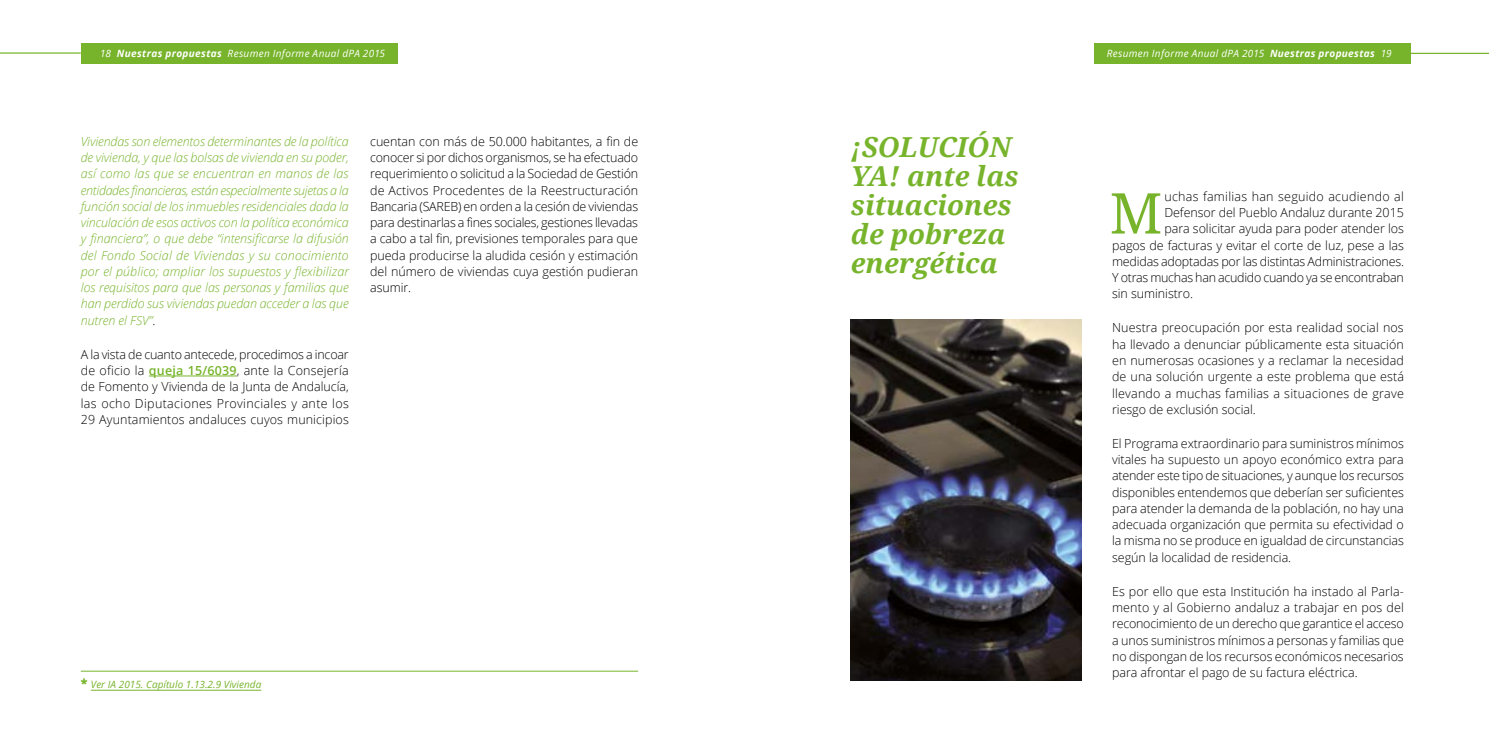
<style>
.page{position:relative;width:1489px;height:745px;background:#fff}
.page>*{position:absolute;margin:0;border:0;box-sizing:border-box;transform-origin:0 0}
.t1{font:56.25px "Droid Serif";color:#77b42b}
.t2{font:italic 700 27.5px/28.8px "Droid Serif";color:#77b42b}
.t3{font:300 12.5px/16.2px "Open Sans";letter-spacing:-.005em;color:#000;text-align:justify}
.t4{font:italic 300 12.5px/16.2px "Open Sans";letter-spacing:-.005em;color:#77b42b;text-align:justify}
.t5{font:300 12.5px "Open Sans";letter-spacing:-.025em;color:#000}
.t6{font:300 12.5px "Open Sans";letter-spacing:.02em;color:#000}
.t7{font:italic 10px "Open Sans";letter-spacing:.03em;color:#fff}
.t8{font:italic 10px "Open Sans";color:#77b42b}
.s1{font-weight:700}
.s2{font-style:normal;color:#000}
.s3{font-weight:600;color:#77b42b}
.s4{font-weight:800;font-style:normal;font-size:12.5px}
</style>
<div class="page">
<hr style="left:1403px;top:53px;width:85px;height:1px;background:#77b42b">
<hr style="left:0;top:52px;width:81px;height:2px;background:#77b42b">
<div style="left:1094px;top:43px;width:316px;height:21px;background:#77b42b"></div>
<div style="left:81px;top:43px;width:316px;height:21px;background:#77b42b"></div>
<hr style="left:149px;top:375px;width:88px;height:1px;background:#77b42b">
<img style="left:850px;top:319px;width:231px;height:360px">
<hr style="left:91px;top:689px;width:170px;height:1px;background:#77b42b">
<hr style="left:81px;top:670px;width:557px;height:1px;background:#77b42b">
<p class="t7" style="left:100px;top:46px;width:286px">18 <span class="s1">Nuestras propuestas</span> Resumen Informe Anual dPA 2015</p>
<p class="t7" style="left:1106px;top:46px;width:286px">Resumen Informe Anual dPA 2015 <span class="s1">Nuestras propuestas</span> 19</p>
<p class="t4" style="left:81px;top:133px;width:269px">Viviendas son elementos determinantes de la política de vivienda, y que las bolsas de vivienda en su poder, así como las que se encuentran en manos de las entidades financieras, están especialmente sujetas a la función social de los inmuebles residenciales dada la vinculación de esos activos con la política económica y financiera”, o que debe “intensificarse la difusión del Fondo Social de Viviendas y su conocimiento por el público; ampliar los supuestos y flexibilizar los requisitos para que las personas y familias que han perdido sus viviendas puedan acceder a las que nutren el FSV”<span class="s2">.</span></p>
<p class="t3" style="left:81px;top:345px;width:269px">A la vista de cuanto antecede, procedimos a incoar de oficio la <span class="s3">queja 15/6039</span>, ante la Consejería de Fomento y Vivienda de la Junta de Andalucía, las ocho Diputaciones Provinciales y ante los 29 Ayuntamientos andaluces cuyos municipios</p>
<p class="t3" style="left:370px;top:133px;width:270px">cuentan con más de 50.000 habitantes, a fin de conocer si por dichos organismos, se ha efectuado requerimiento o solicitud a la Sociedad de Gestión de Activos Procedentes de la Reestructuración Bancaria (SAREB) en orden a la cesión de viviendas para destinarlas a fines sociales, gestiones llevadas a cabo a tal fin, previsiones temporales para que pueda producirse la aludida cesión y estimación del número de viviendas cuya gestión pudieran asumir.</p>
<h2 class="t2" style="left:850px;top:133px;width:169px">¡SOLUCIÓN<br>YA! ante las situaciones de pobreza energética</h2>
<p class="t8" style="left:81px;top:676px;width:182px"><span class="s4">*</span> Ver IA 2015. Capítulo 1.13.2.9 Vivienda</p>
<p class="t6" style="left:1164px;top:188px;width:241px">uchas familias han seguido acudiendo al</p>
<p class="t3" style="left:1164px;top:204px;width:241px">Defensor del Pueblo Andaluz durante 2015</p>
<p class="t3" style="left:1164px;top:220px;width:241px">para solicitar ayuda para poder atender los</p>
<p class="t3" style="left:1112px;top:236px;width:293px">pagos de facturas y evitar el corte de luz, pese a las</p>
<p class="t3" style="left:1112px;top:253px;width:293px">medidas adoptadas por las distintas Administraciones.</p>
<p class="t5" style="left:1112px;top:269px;width:293px">Y otras muchas han acudido cuando ya se encontraban</p>
<p class="t3" style="left:1112px;top:285px;width:82px">sin suministro.</p>
<p class="t3" style="left:1112px;top:319px;width:293px">Nuestra preocupación por esta realidad social nos ha llevado a denunciar públicamente esta situación en numerosas ocasiones y a reclamar la necesidad de una solución urgente a este problema que está llevando a muchas familias a situaciones de grave riesgo de exclusión social.</p>
<p class="t3" style="left:1112px;top:434px;width:293px">El Programa extraordinario para suministros mínimos vitales ha supuesto un apoyo económico extra para atender este tipo de situaciones, y aunque los recursos disponibles entendemos que deberían ser suficientes para atender la demanda de la población, no hay una adecuada organización que permita su efectividad o la misma no se produce en igualdad de circunstancias según la localidad de residencia.</p>
<p class="t3" style="left:1112px;top:582px;width:293px">Es por ello que esta Institución ha instado al Parla&shy;mento y al Gobierno andaluz a trabajar en pos del reconocimiento de un derecho que garantice el acceso a unos suministros mínimos a personas y familias que no dispongan de los recursos económicos necesarios para afrontar el pago de su factura eléctrica.</p>
<h1 class="t1" style="left:1109px;top:178px;width:54px">M</h1>
</div>
